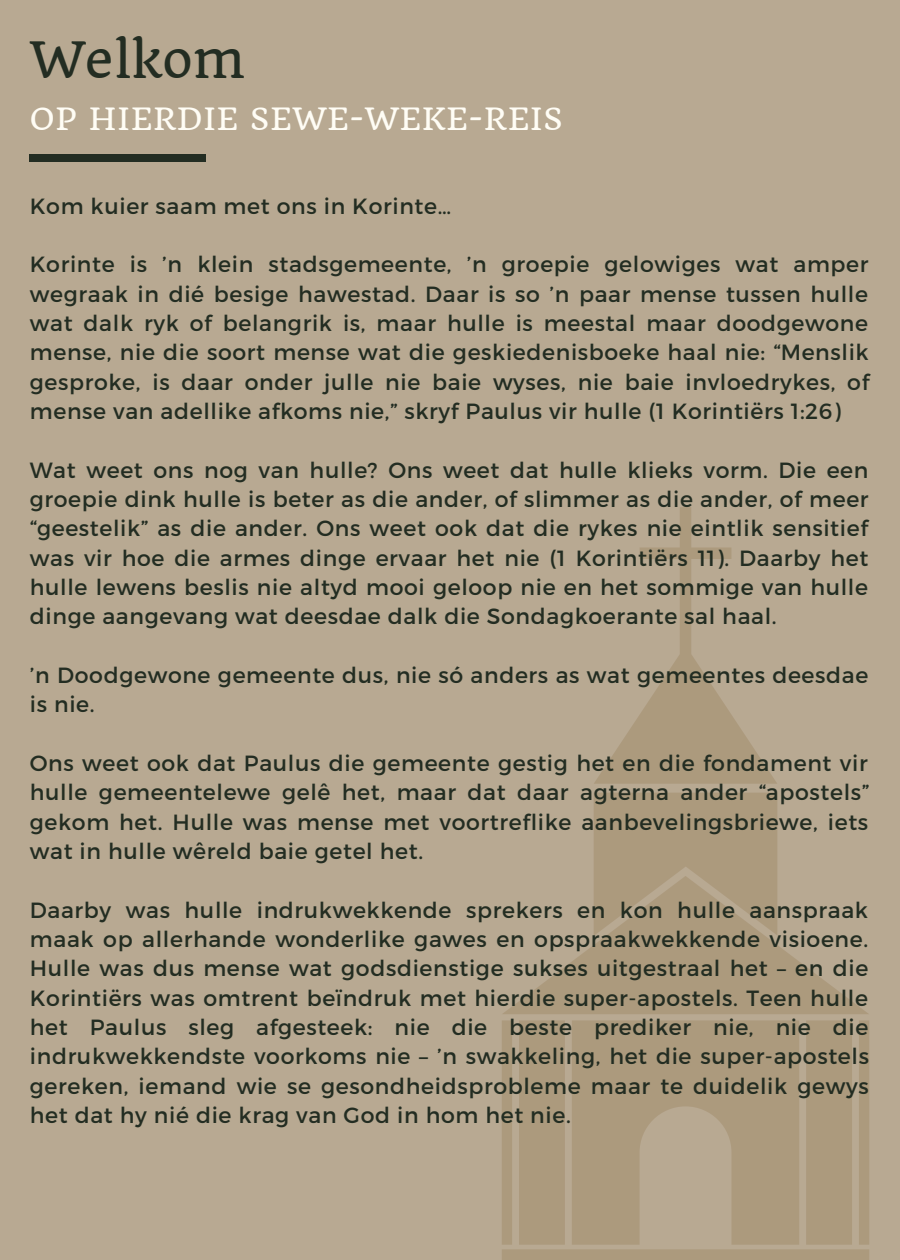
<style>
.page{position:relative;width:900px;height:1260px;background:#b8a992}
.page>*{position:absolute;margin:0;border:0;box-sizing:border-box;transform-origin:0 0}
.t1{font:48.75px "Quando";color:#232d22}
.t2{font:30px "Quando";letter-spacing:.03em;color:#fffdf5}
.t3{font:22px/29.2px "Montserrat";letter-spacing:.03em;color:#232d22;text-align:justify}
</style>
<div class="page">
<div style="left:30px;top:154px;width:176px;height:7px;background:#232d22"></div>
<svg style="left:502px;top:507px;width:367px;height:753px"></svg>
<svg style="left:502px;top:876px;width:367px;height:138px;fill:#ac9a7d"></svg>
<p class="t1" style="left:30px;top:29px;width:217px">Welkom</p>
<p class="t2" style="left:30px;top:100px;width:535px">OP HIERDIE SEWE-WEKE-REIS</p>
<p class="t3" style="left:30px;top:190px;width:423px">Kom kuier saam met ons in Korinte…</p>
<p class="t3" style="left:30px;top:249px;width:841px">Korinte is ’n klein stadsgemeente, ’n groepie gelowiges wat amper wegraak in dié besige hawestad. Daar is so ’n paar mense tussen hulle wat dalk ryk of belangrik is, maar hulle is meestal maar doodgewone mense, nie die soort mense wat die geskiedenisboeke haal nie: “Menslik gesproke, is daar onder julle nie baie wyses, nie baie invloedrykes, of mense van adellike afkoms nie,” skryf Paulus vir hulle (1 Korintiërs 1:26)</p>
<p class="t3" style="left:30px;top:454px;width:840px">Wat weet ons nog van hulle? Ons weet dat hulle klieks vorm. Die een groepie dink hulle is beter as die ander, of slimmer as die ander, of meer “geestelik” as die ander. Ons weet ook dat die rykes nie eintlik sensitief was vir hoe die armes dinge ervaar het nie (1 Korintiërs 11). Daarby het hulle lewens beslis nie altyd mooi geloop nie en het sommige van hulle dinge aangevang wat deesdae dalk die Sondagkoerante sal haal.</p>
<p class="t3" style="left:30px;top:660px;width:840px">’n Doodgewone gemeente dus, nie só anders as wat gemeentes deesdae is nie.</p>
<p class="t3" style="left:30px;top:748px;width:841px">Ons weet ook dat Paulus die gemeente gestig het en die fondament vir hulle gemeentelewe gelê het, maar dat daar agterna ander “apostels” gekom het. Hulle was mense met voortreflike aanbevelingsbriewe, iets wat in hulle wêreld baie getel het.</p>
<p class="t3" style="left:30px;top:894px;width:841px">Daarby was hulle indrukwekkende sprekers en kon hulle aanspraak maak op allerhande wonderlike gawes en opspraakwekkende visioene.<br>Hulle was dus mense wat godsdienstige sukses uitgestraal het – en die Korintiërs was omtrent beïndruk met hierdie super-apostels. Teen hulle het Paulus sleg afgesteek: nie die beste prediker nie, nie die indrukwekkendste voorkoms nie – ’n swakkeling, het die super-apostels gereken, iemand wie se gesondheidsprobleme maar te duidelik gewys het dat hy nié die krag van God in hom het nie.</p>
</div>
